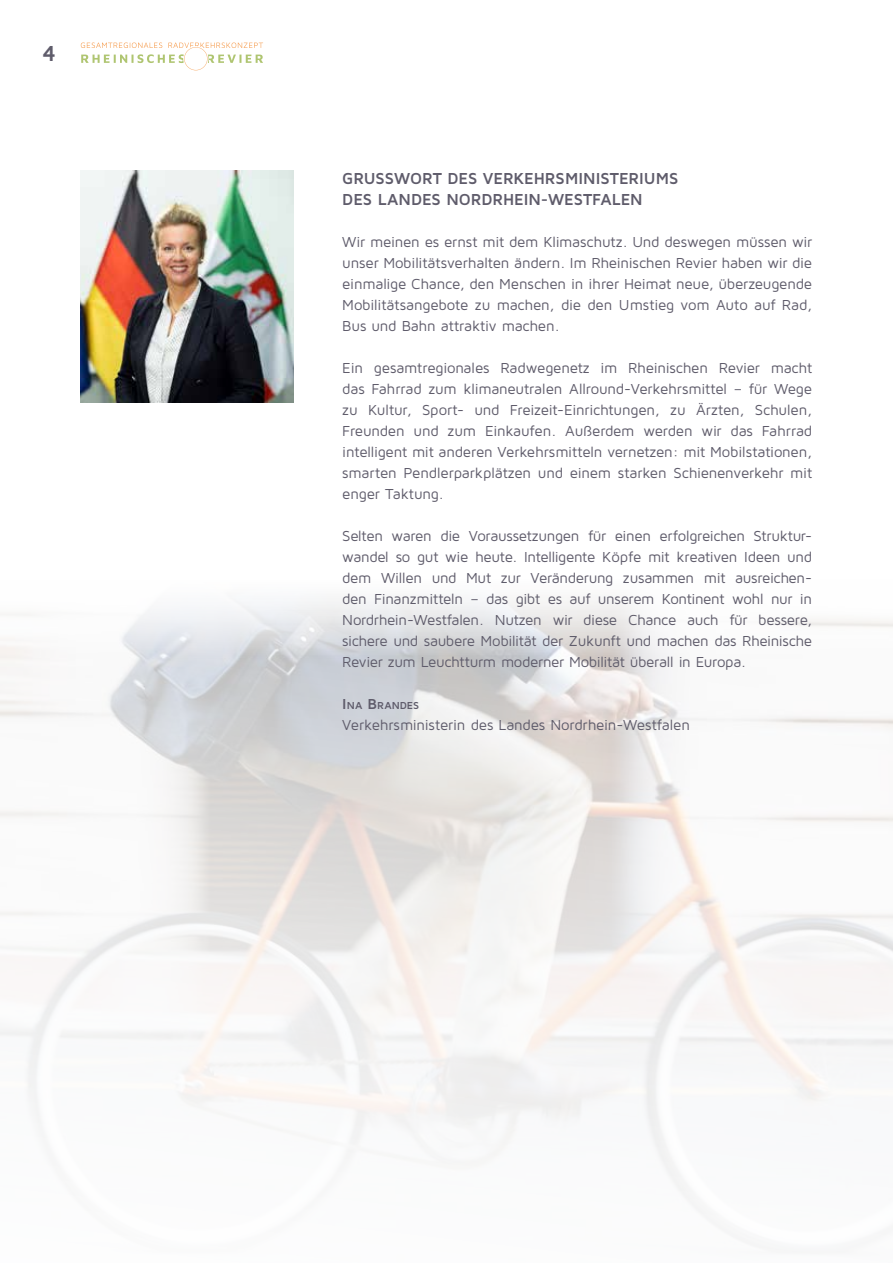
<style>
.page{position:relative;width:893px;height:1263px;background:#fff}
.page>*{position:absolute;margin:0;border:0;box-sizing:border-box;transform-origin:0 0}
.t1{font:700 22.5px "Maven Pro";color:#5f5c6b}
.t2{font:700 16.5px/21px "Maven Pro";letter-spacing:-.005em;color:#5f5c6b}
.t3{font:15px/21px "Maven Pro";letter-spacing:-.015em;color:#5f5c6b;text-align:justify}
.t4{font:700 10.5px "Maven Pro";color:#5f5c6b}
.s1{font-size:15px}
</style>
<div class="page">
<svg style="left:81px;top:43px;width:182px;height:27px"></svg>
<img style="left:81px;top:171px;width:212px;height:232px">
<h1 class="t1" style="left:43px;top:39px;width:15px">4</h1>
<p class="t2" style="left:342px;top:167px;width:338px">GRUSSWORT DES VERKEHRSMINISTERIUMS<br>DES LANDES NORDRHEIN-WESTFALEN</p>
<p class="t3" style="left:342px;top:231px;width:471px">Wir meinen es ernst mit dem Klimaschutz. Und deswegen müssen wir unser Mobilitätsverhalten ändern. Im Rheinischen Revier haben wir die einmalige Chance, den Menschen in ihrer Heimat neue, überzeugende Mobilitätsangebote zu machen, die den Umstieg vom Auto auf Rad, Bus und Bahn attraktiv machen.</p>
<p class="t3" style="left:342px;top:357px;width:471px">Ein gesamtregionales Radwegenetz im Rheinischen Revier macht das Fahrrad zum klimaneutralen Allround-Verkehrsmittel – für Wege zu Kultur, Sport- und Freizeit-Einrichtungen, zu Ärzten, Schulen, Freunden und zum Einkaufen. Außerdem werden wir das Fahrrad intelligent mit anderen Verkehrsmitteln vernetzen: mit Mobilstationen, smarten Pendlerparkplätzen und einem starken Schienenverkehr mit enger Taktung.</p>
<p class="t3" style="left:342px;top:525px;width:471px">Selten waren die Voraussetzungen für einen erfolgreichen Struktur&shy;wandel so gut wie heute. Intelligente Köpfe mit kreativen Ideen und dem Willen und Mut zur Veränderung zusammen mit ausreichen&shy;den Finanzmitteln – das gibt es auf unserem Kontinent wohl nur in Nordrhein-Westfalen. Nutzen wir diese Chance auch für bessere, sichere und saubere Mobilität der Zukunft und machen das Rheinische Revier zum Leuchtturm moderner Mobilität überall in Europa.</p>
<p class="t4" style="left:342px;top:699px;width:78px"><span class="s1">I</span> NA <span class="s1">B</span>RANDES</p>
<p class="t3" style="left:342px;top:714px;width:349px">Verkehrsministerin des Landes Nordrhein-Westfalen</p>
</div>
